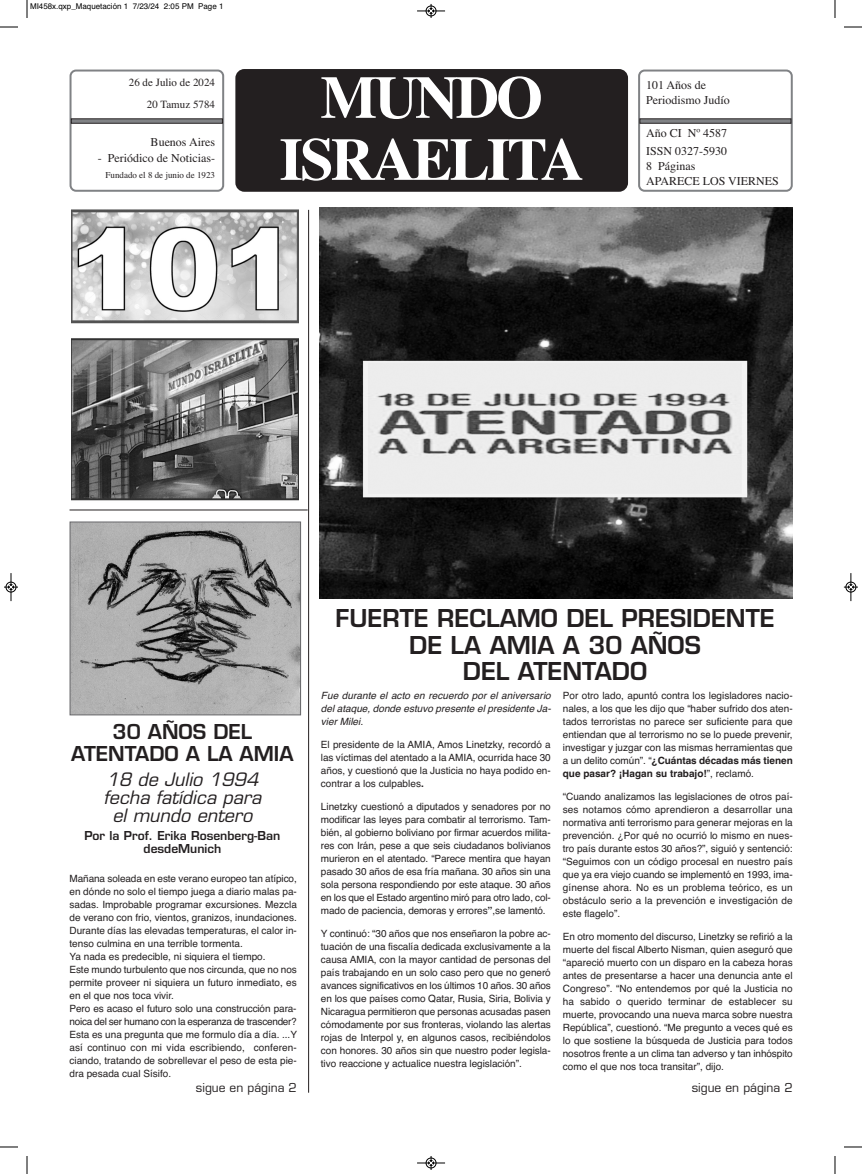
<style>
.page{position:relative;width:862px;height:1174px;background:#fff}
.page>*{position:absolute;margin:0;border:0;box-sizing:border-box;transform-origin:0 0}
.t1{font:700 60px/62px "Times";letter-spacing:-.045em;color:#fff;text-align:center}
.t2{font:600 24px/26px "Eurostile";color:#231f20;text-align:center}
.t3{font:600 20px/22px "Eurostile";color:#231f20;text-align:center}
.t4{font:italic 18px/18px "Eurostile";color:#231f20;text-align:center}
.t5{font:12px/15px "Times";color:#231f20}
.t6{font:600 12px/13px "Eurostile";color:#231f20;text-align:center}
.t7{font:12px "Eurostile";color:#231f20}
.t8{font:11px/22px "Times";color:#231f20;text-align:right}
.t9{font:10px/13px "Helvetica";color:#231f20;text-align:justify}
.t10{font:italic 10px/13px "Helvetica";color:#231f20;text-align:justify}
.t11{font:9px "Times";color:#231f20}
.t12{font:8px "Helvetica";color:#000}
.s1{font-weight:700}
</style>
<div class="page">
<div style="left:235px;top:69px;width:393px;height:123px;background:#231f20;border-radius:9px"></div>
<svg style="left:638px;top:70px;width:155px;height:122px"></svg>
<hr style="left:640px;top:119px;width:150px;height:4px;background:#808285">
<div style="left:639px;top:118px;width:152px;height:6px;border:1px solid #231f20"></div>
<svg style="left:70px;top:70px;width:154px;height:122px"></svg>
<hr style="left:72px;top:119px;width:150px;height:4px;background:#808285">
<div style="left:71px;top:118px;width:152px;height:6px;border:1px solid #231f20"></div>
<hr style="left:308px;top:210px;width:1px;height:882px;background:#231f20">
<img style="left:71px;top:210px;width:228px;height:291px">
<img style="left:72px;top:523px;width:227px;height:190px">
<div style="left:70px;top:521px;width:231px;height:194px;border:1px solid #67676a"></div>
<img style="left:319px;top:208px;width:473px;height:390px">
<hr style="left:70px;top:509px;width:238px;height:1px;background:#231f20">
<svg style="left:27px;top:0;width:1px;height:18px"></svg>
<svg style="left:0;top:27px;width:18px;height:1px"></svg>
<svg style="left:835px;top:0;width:1px;height:18px"></svg>
<svg style="left:844px;top:27px;width:18px;height:1px"></svg>
<svg style="left:27px;top:1156px;width:1px;height:18px"></svg>
<svg style="left:0;top:1146px;width:18px;height:2px"></svg>
<svg style="left:835px;top:1156px;width:1px;height:18px"></svg>
<svg style="left:844px;top:1146px;width:18px;height:2px"></svg>
<svg style="left:417px;top:4px;width:28px;height:14px"></svg>
<svg style="left:417px;top:1156px;width:28px;height:14px"></svg>
<svg style="left:4px;top:573px;width:14px;height:28px"></svg>
<svg style="left:844px;top:573px;width:14px;height:28px"></svg>
<p class="t12" style="left:30px;top:2px;width:195px">MI458x.qxp_Maquetación 1 7/23/24 2:05 PM Page 1</p>
<p class="t8" style="left:129px;top:71px;width:88px">26 de Julio de 2024<br>20 Tamuz 5784</p>
<p class="t5" style="left:151px;top:135px;width:66px">Buenos Aires</p>
<p class="t5" style="left:98px;top:151px;width:119px">- Periódico de Noticias-</p>
<p class="t11" style="left:105px;top:170px;width:111px">Fundado el 8 de junio de 1923</p>
<h1 class="t1" style="left:280px;top:66px;width:306px">MUNDO<br>ISRAELITA</h1>
<p class="t5" style="left:646px;top:77px;width:85px">101 Años de<br>Periodismo Judío</p>
<p class="t5" style="left:646px;top:124px;width:83px;line-height:18px">Año CI Nº 4587<br>ISSN 0327-5930</p>
<p class="t5" style="left:646px;top:158px;width:134px">8 Páginas<br>APARECE LOS VIERNES</p>
<h2 class="t2" style="left:335px;top:608px;width:441px">FUERTE RECLAMO DEL PRESIDENTE<br>DE LA AMIA A 30 AÑOS<br>DEL ATENTADO</h2>
<p class="t9" style="left:563px;top:689px;width:231px">Por otro lado, apuntó contra los legisladores nacio&shy;nales, a los que les dijo que “haber sufrido dos aten&shy;tados terroristas no parece ser suficiente para que entiendan que al terrorismo no se lo puede prevenir, investigar y juzgar con las mismas herramientas que a un delito común”. “<span class="s1">¿Cuántas décadas más tienen que pasar? ¡Hagan su trabajo!</span>”, reclamó.</p>
<p class="t9" style="left:563px;top:790px;width:231px">“Cuando analizamos las legislaciones de otros paí&shy;ses notamos cómo aprendieron a desarrollar una normativa anti terrorismo para generar mejoras en la prevención. ¿Por qué no ocurrió lo mismo en nues&shy;tro país durante estos 30 años?”, siguió y sentenció: “Seguimos con un código procesal en nuestro país que ya era viejo cuando se implementó en 1993, ima&shy;gínense ahora. No es un problema teórico, es un obstáculo serio a la prevención e investigación de este flagelo”.</p>
<p class="t9" style="left:563px;top:930px;width:231px">En otro momento del discurso, Linetzky se refirió a la muerte del fiscal Alberto Nisman, quien aseguró que “apareció muerto con un disparo en la cabeza horas antes de presentarse a hacer una denuncia ante el Congreso”. “No entendemos por qué la Justicia no ha sabido o querido terminar de establecer su muerte, provocando una nueva marca sobre nuestra República”, cuestionó. “Me pregunto a veces qué es lo que sostiene la búsqueda de Justicia para todos nosotros frente a un clima tan adverso y tan inhóspito como el que nos toca transitar”, dijo.</p>
<p class="t10" style="left:321px;top:689px;width:231px">Fue durante el acto en recuerdo por el aniversario del ataque, donde estuvo presente el presidente Ja&shy;vier Milei.</p>
<p class="t9" style="left:321px;top:738px;width:231px">El presidente de la AMIA, Amos Linetzky, recordó a las víctimas del atentado a la AMIA, ocurrida hace 30 años, y cuestionó que la Justicia no haya podido en&shy;contrar a los culpables<span class="s1">.</span></p>
<p class="t9" style="left:321px;top:800px;width:231px">Linetzky cuestionó a diputados y senadores por no modificar las leyes para combatir al terrorismo. Tam&shy;bién, al gobierno boliviano por firmar acuerdos milita&shy;res con Irán, pese a que seis ciudadanos bolivianos murieron en el atentado. “Parece mentira que hayan pasado 30 años de esa fría mañana. 30 años sin una sola persona respondiendo por este ataque. 30 años en los que el Estado argentino miró para otro lado, col&shy;mado de paciencia, demoras y errores<span class="s1">”</span>,se lamentó.</p>
<p class="t9" style="left:321px;top:927px;width:231px">Y continuó: “30 años que nos enseñaron la pobre ac&shy;tuación de una fiscalía dedicada exclusivamente a la causa AMIA, con la mayor cantidad de personas del país trabajando en un solo caso pero que no generó avances significativos en los últimos 10 años. 30 años en los que países como Qatar, Rusia, Siria, Bolivia y Nicaragua permitieron que personas acusadas pasen cómodamente por sus fronteras, violando las alertas rojas de Interpol y, en algunos casos, recibiéndolos con honores. 30 años sin que nuestro poder legisla&shy;tivo reaccione y actualice nuestra legislación”.</p>
<h3 class="t3" style="left:71px;top:723px;width:224px">30 AÑOS DEL<br>ATENTADO A LA AMIA</h3>
<h3 class="t4" style="left:103px;top:773px;width:159px">18 de Julio 1994 fecha fatídica para el mundo entero</h3>
<p class="t6" style="left:84px;top:831px;width:197px">Por la Prof. Erika Rosenberg-Ban desdeMunich</p>
<p class="t9" style="left:69px;top:872px;width:229px;text-align:left">Mañana soleada en este verano europeo tan atípico, en dónde no solo el tiempo juega a diario malas pa&shy;sadas. Improbable programar excursiones. Mezcla de verano con frio, vientos, granizos, inundaciones.<br>Durante días las elevadas temperaturas, el calor in&shy;tenso culmina en una terrible tormenta.<br>Ya nada es predecible, ni siquiera el tiempo.<br>Este mundo turbulento que nos circunda, que no nos permite proveer ni siquiera un futuro inmediato, es en el que nos toca vivir.<br>Pero es acaso el futuro solo una construcción para&shy;noica del ser humano con la esperanza de trascender?<br>Esta es una pregunta que me formulo día a día. ...Y así continuo con mi vida escribiendo, conferen&shy;ciando, tratando de sobrellevar el peso de esta pie&shy;dra pesada cual Sísifo.</p>
<p class="t7" style="left:196px;top:1083px;width:102px">sigue en página 2</p>
<p class="t7" style="left:692px;top:1083px;width:102px">sigue en página 2</p>
</div>
